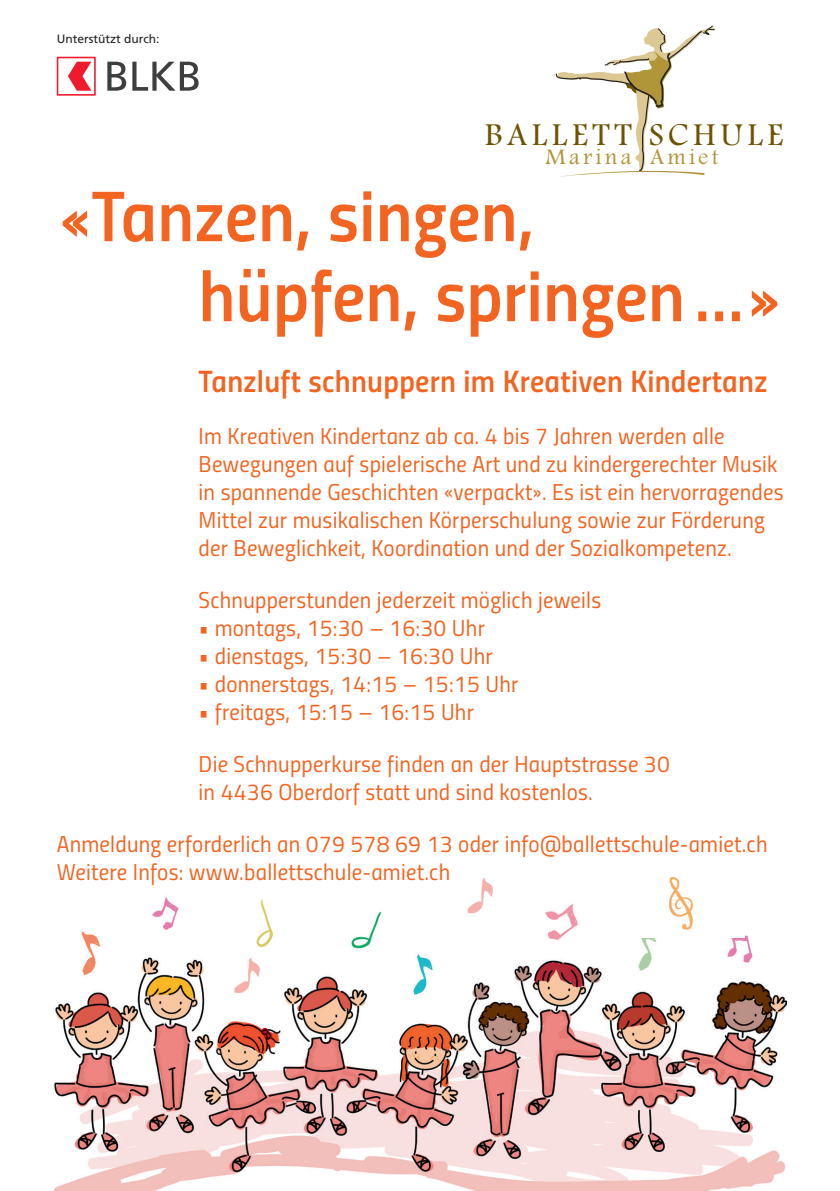
<style>
.page{position:relative;width:840px;height:1191px;background:#fff}
.page>*{position:absolute;margin:0;border:0;box-sizing:border-box;transform-origin:0 0}
.t1{font:72px/80px "Titillium Semibold Upright";letter-spacing:.005em;color:#f36421}
.t2{font:33px "Footlight MT Light";letter-spacing:.14em;color:#6e5200}
.t3{font:31px "Titillium Semibold Upright";letter-spacing:.01em;color:#f36421}
.t4{font:23px/28px "Titillium Regular Upright";letter-spacing:.01em;color:#f36421}
.t5{font:23px "Footlight MT Light";letter-spacing:.14em;color:#b19539}
.t6{font:12px "Frutiger";color:#231f20}
.s1{font-family:"Helvetica Neue";font-stretch:condensed}
</style>
<div class="page">
<img style="left:53px;top:878px;width:733px;height:313px">
<img style="left:116px;top:878px;width:177px;height:74px">
<img style="left:633px;top:878px;width:111px;height:59px">
<svg style="left:555px;top:25px;width:160px;height:152px"></svg>
<svg style="left:57px;top:57px;width:39px;height:39px"></svg>
<svg style="left:107px;top:62px;width:19px;height:29px"></svg>
<svg style="left:132px;top:62px;width:66px;height:29px"></svg>
<p class="t6" style="left:57px;top:32px;width:104px">Unterstützt durch:</p>
<h2 class="t2" style="left:484px;top:114px;width:148px">BALLETT</h2>
<p class="t5" style="left:545px;top:143px;width:174px">Marina Amiet</p>
<h2 class="t2" style="left:648px;top:114px;width:136px">SCHULE</h2>
<h1 class="t1" style="left:198px;top:172px;width:585px;text-indent:-142px">«Tanzen, singen,<br>hüpfen, springen…»</h1>
<h3 class="t3" style="left:198px;top:357px;width:570px">Tanzluft schnuppern im Kreativen Kindertanz</h3>
<p class="t4" style="left:198px;top:420px;width:586px">Im Kreativen Kindertanz ab ca. 4 bis 7 Jahren werden alle Bewegungen auf spielerische Art und zu kindergerechter Musik in spannende Geschichten <span class="s1">«</span>verpackt<span class="s1">»</span>. Es ist ein hervorragendes Mittel zur musikalischen Körperschulung sowie zur Förderung der Beweglichkeit, Koordination und der Sozialkompetenz.</p>
<p class="t4" style="left:198px;top:584px;width:404px">Schnupperstunden jederzeit möglich jeweils</p>
<p class="t4" style="left:198px;top:612px;width:287px">• montags, 15:30 – 16:30 Uhr</p>
<p class="t4" style="left:198px;top:640px;width:295px">• dienstags, 15:30 – 16:30 Uhr</p>
<p class="t4" style="left:198px;top:668px;width:321px">• donnerstags, 14:15 – 15:15 Uhr</p>
<p class="t4" style="left:198px;top:696px;width:277px">• freitags, 15:15 – 16:15 Uhr</p>
<p class="t4" style="left:198px;top:748px;width:472px">Die Schnupperkurse finden an der Hauptstrasse 30 in 4436 Oberdorf statt und sind kostenlos.</p>
<p class="t4" style="left:57px;top:828px;width:712px">Anmeldung erforderlich an 079 578 69 13 oder info@ballettschule-amiet.ch<br>Weitere Infos: www.ballettschule-amiet.ch</p>
</div>
